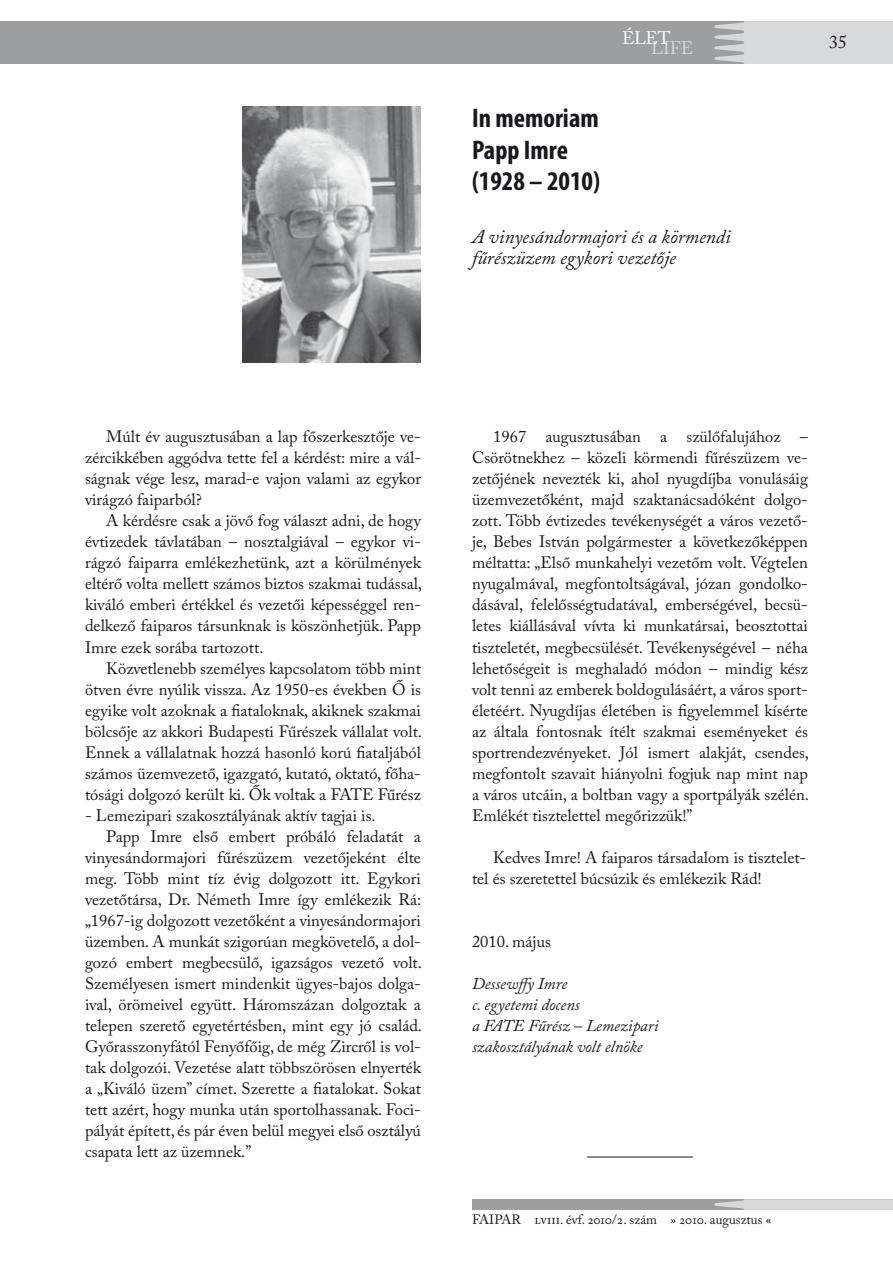
<style>
.page{position:relative;width:893px;height:1263px;background:#fff}
.page>*{position:absolute;margin:0;border:0;box-sizing:border-box;transform-origin:0 0}
.t1{font:700 condensed 27px/31.5px "Myriad Pro";color:#1a171c}
.t2{font:italic 19.5px/21px "Adobe Caslon Pro";color:#1a171c}
.t3{font:18px "Adobe Caslon Pro";letter-spacing:-.015em;color:#fff}
.t4{font:18px "Adobe Caslon Pro";color:#1a171c}
.t5{font:16.5px/21px "Adobe Caslon Pro";color:#1a171c;text-align:justify}
.t6{font:italic 16.5px/21px "Adobe Caslon Pro";color:#1a171c}
.t7{font:13.5px "Adobe Caslon Pro";color:#1a171c}
</style>
<div class="page">
<div style="left:0;top:21px;width:893px;height:43px;background:#9d9ea0"></div>
<div style="left:472px;top:1199px;width:421px;height:11px;background:#9d9ea0"></div>
<svg style="left:714px;top:21px;width:179px;height:43px;background:#d1d2d4"></svg>
<svg style="left:714px;top:1199px;width:179px;height:11px;background:#d1d1d3"></svg>
<hr style="left:587px;top:1157px;width:106px;height:1px;background:#1a171c">
<img style="left:242px;top:106px;width:178px;height:256px">
<p class="t3" style="left:622px;top:28px;width:50px">ÉLET</p>
<p class="t3" style="left:652px;top:37px;width:43px">LIFE</p>
<h1 class="t1" style="left:472px;top:102px;width:130px">In memoriam<br>Papp Imre (1928 – 2010)</h1>
<p class="t2" style="left:472px;top:226px;width:260px">A vinyesándormajori és a körmendi fűrészüzem egykori vezetője</p>
<p class="t4" style="left:829px;top:31px;width:19px">35</p>
<p class="t5" style="left:85px;top:426px;width:337px;text-indent:21px">Múlt év augusztusában a lap főszerkesztője ve&shy;zércikkében aggódva tette fel a kérdést: mire a vál&shy;ságnak vége lesz, marad-e vajon valami az egykor virágzó faiparból?</p>
<p class="t5" style="left:85px;top:510px;width:339px;text-indent:21px">A kérdésre csak a jövő fog választ adni, de hogy évtizedek távlatában – nosztalgiával – egykor vi&shy;rágzó faiparra emlékezhetünk, azt a körülmények eltérő volta mellett számos biztos szakmai tudással, kiváló emberi értékkel és vezetői képességgel ren&shy;delkező faiparos társunknak is köszönhetjük. Papp Imre ezek sorába tartozott.</p>
<p class="t5" style="left:85px;top:657px;width:339px;text-indent:21px">Közvetlenebb személyes kapcsolatom több mint ötven évre nyúlik vissza. Az 1950-es években Ő is egyike volt azoknak a fiataloknak, akiknek szakmai bölcsője az akkori Budapesti Fűrészek vállalat volt.<br>Ennek a vállalatnak hozzá hasonló korú fiataljából számos üzemvezető, igazgató, kutató, oktató, főha&shy;tósági dolgozó került ki. Ők voltak a FATE Fűrész</p>
<p class="t5" style="left:85px;top:804px;width:292px">- Lemezipari szakosztályának aktív tagjai is.</p>
<p class="t5" style="left:106px;top:825px;width:316px">Papp Imre első embert próbáló feladatát a</p>
<p class="t5" style="left:85px;top:846px;width:337px">vinyesándormajori fűrészüzem vezetőjeként élte</p>
<p class="t5" style="left:85px;top:867px;width:337px">meg. Több mint tíz évig dolgozott itt. Egykori</p>
<p class="t5" style="left:85px;top:888px;width:338px">vezetőtársa, Dr. Németh Imre így emlékezik Rá:</p>
<p class="t5" style="left:85px;top:909px;width:337px">„1967-ig dolgozott vezetőként a vinyesándormajori</p>
<p class="t5" style="left:85px;top:930px;width:337px">üzemben. A munkát szigorúan megkövetelő, a dol-</p>
<p class="t5" style="left:85px;top:951px;width:339px">gozó embert megbecsülő, igazságos vezető volt.</p>
<p class="t5" style="left:85px;top:972px;width:337px">Személyesen ismert mindenkit ügyes-bajos dolga-</p>
<p class="t5" style="left:85px;top:993px;width:337px">ival, örömeivel együtt. Háromszázan dolgoztak a</p>
<p class="t5" style="left:85px;top:1014px;width:339px">telepen szerető egyetértésben, mint egy jó család.</p>
<p class="t5" style="left:85px;top:1035px;width:337px">Győrasszonyfától Fenyőfőig, de még Zircről is vol-</p>
<p class="t5" style="left:85px;top:1056px;width:337px">tak dolgozói. Vezetése alatt többszörösen elnyerték</p>
<p class="t5" style="left:85px;top:1077px;width:337px">a „Kiváló üzem” címet. Szerette a fiatalokat. Sokat</p>
<p class="t5" style="left:85px;top:1098px;width:337px">tett azért, hogy munka után sportolhassanak. Foci-</p>
<p class="t5" style="left:85px;top:1119px;width:337px">pályát épített, és pár éven belül megyei első osztályú</p>
<p class="t5" style="left:85px;top:1140px;width:168px">csapata lett az üzemnek.”</p>
<p class="t5" style="left:472px;top:426px;width:339px;text-indent:21px">1967 augusztusában a szülőfalujához – Csörötnekhez – közeli körmendi fűrészüzem ve&shy;zetőjének nevezték ki, ahol nyugdíjba vonulásáig üzemvezetőként, majd szaktanácsadóként dolgo&shy;zott. Több évtizedes tevékenységét a város vezető&shy;je, Bebes István polgármester a következőképpen méltatta: „Első munkahelyi vezetőm volt. Végtelen nyugalmával, megfontoltságával, józan gondolko&shy;dásával, felelősségtudatával, emberségével, becsü&shy;letes kiállásával vívta ki munkatársai, beosztottai tiszteletét, megbecsülését. Tevékenységével – néha lehetőségeit is meghaladó módon – mindig kész volt tenni az emberek boldogulásáért, a város sport&shy;életéért. Nyugdíjas életében is figyelemmel kísérte az általa fontosnak ítélt szakmai eseményeket és sportrendezvényeket. Jól ismert alakját, csendes, megfontolt szavait hiányolni fogjuk nap mint nap a város utcáin, a boltban vagy a sportpályák szélén.<br>Emlékét tisztelettel megőrizzük!”</p>
<p class="t5" style="left:472px;top:846px;width:336px;text-indent:21px">Kedves Imre! A faiparos társadalom is tisztelet&shy;tel és szeretettel búcsúzik és emlékezik Rád!</p>
<p class="t5" style="left:472px;top:930px;width:80px">2010. május</p>
<p class="t6" style="left:472px;top:972px;width:188px">Dessewffy Imre<br>c. egyetemi docens<br>a FATE Fűrész – Lemezipari szakosztályának volt elnöke</p>
<p class="t7" style="left:472px;top:1211px;width:301px">FAIPAR lviii. évf. 2010/2. szám » 2010. augusztus «</p>
</div>
